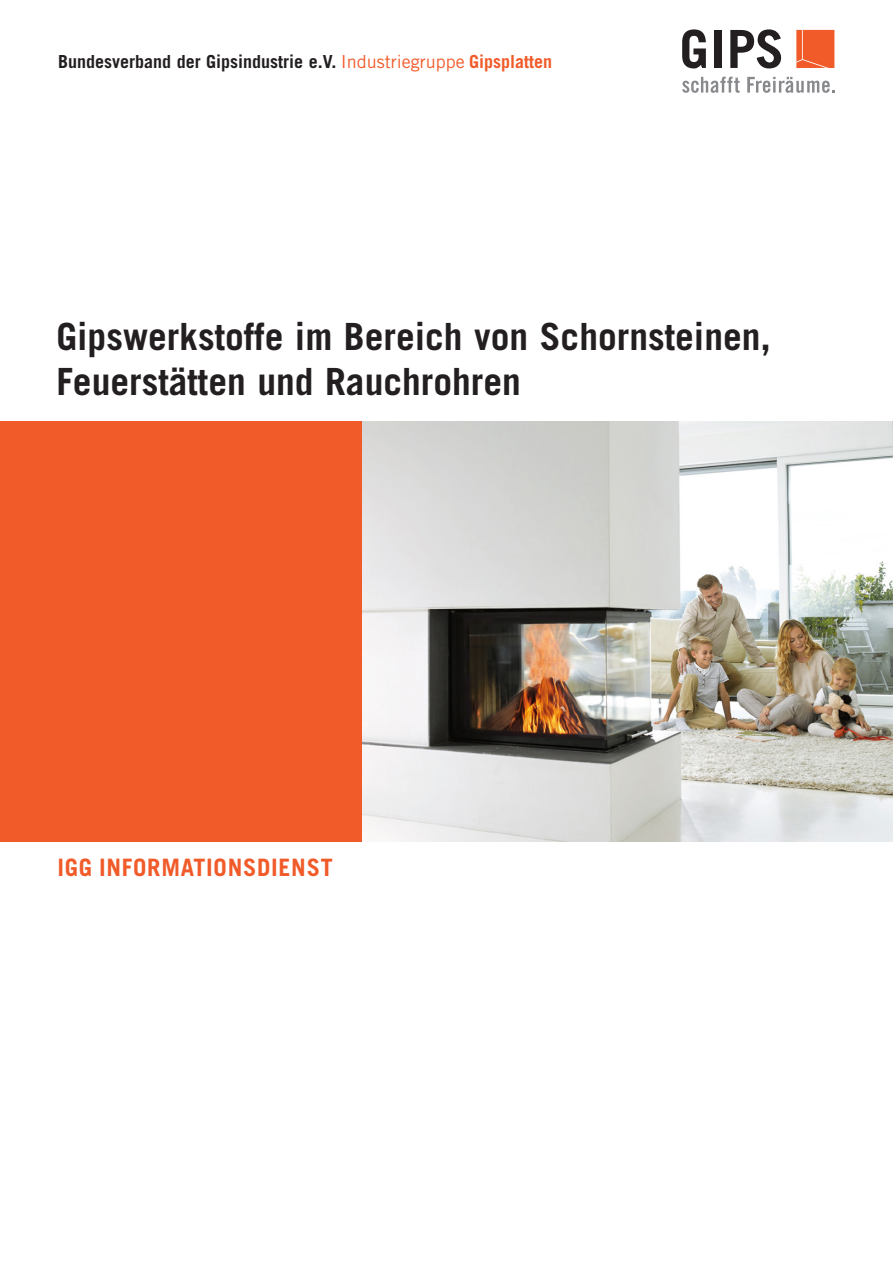
<style>
.page{position:relative;width:893px;height:1263px;background:#fff}
.page>*{position:absolute;margin:0;border:0;box-sizing:border-box;transform-origin:0 0}
.t1{font:700 37.5px/45px "Trade Gothic LT Std";color:#231f20}
.t2{font:700 24px "Trade Gothic LT Std";letter-spacing:.03em;color:#f15b2a}
.t3{font:700 18px "Trade Gothic LT Std";color:#231f20}
.s1{font-weight:400;color:#f15b2a}
.s2{color:#f15b2a}
</style>
<div class="page">
<div style="left:0;top:421px;width:595px;height:421px;background:#f15b2a"></div>
<svg style="left:682px;top:29px;width:24px;height:39px"></svg>
<div style="left:714px;top:30px;width:8px;height:38px;background:#231f20"></div>
<svg style="left:730px;top:29px;width:51px;height:39px"></svg>
<svg style="left:682px;top:77px;width:57px;height:16px"></svg>
<svg style="left:747px;top:77px;width:87px;height:16px"></svg>
<svg style="left:796px;top:30px;width:38px;height:38px"></svg>
<img style="left:362px;top:421px;width:531px;height:421px">
<p class="t3" style="left:58px;top:50px;width:496px">Bundesverband der Gipsindustrie e.V. <span class="s1">Industriegruppe</span> <span class="s2">Gipsplatten</span></p>
<p class="t1" style="left:56px;top:314px;width:716px">Gipswerkstoffe im Bereich von Schornsteinen,<br>Feuerstätten und Rauchrohren</p>
<p class="t2" style="left:57px;top:853px;width:277px">IGG INFORMATIONSDIENST</p>
</div>
